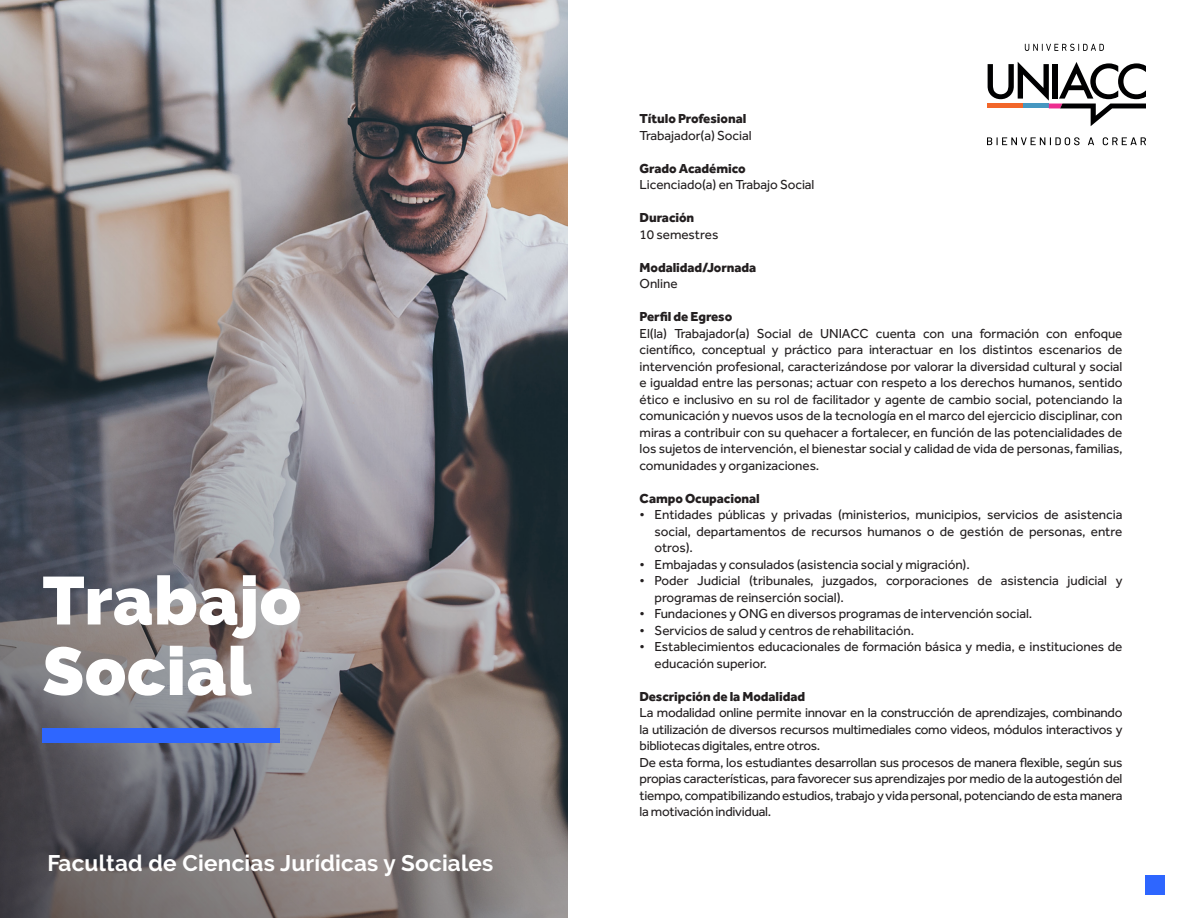
<style>
.page{position:relative;width:1188px;height:918px;background:#fff}
.page>*{position:absolute;margin:0;border:0;box-sizing:border-box;transform-origin:0 0}
.t1{font:900 67.5px "Raleway";letter-spacing:.01em;color:#fff}
.t2{font:700 22.5px "Raleway";letter-spacing:.01em;color:#fff}
.CUERPO_SANGRIA_L1{font:13.5px/16.5px "Effra";letter-spacing:-.02em;color:#231f20;text-align:justify}
.TABULADO_BULLET{font:13.5px/16.5px "Effra";letter-spacing:-.005em;color:#231f20}
.CUERPO_sin_SANGRI{font:800 13.5px "Effra";letter-spacing:-.005em;color:#231f20}
.CUERPO_sin_SANGRI-2{font:13.5px "Effra";letter-spacing:-.005em;color:#231f20}
</style>
<div class="page">
<svg style="left:988px;top:62px;width:158px;height:64px"></svg>
<svg style="left:1025px;top:44px;width:79px;height:7px"></svg>
<svg style="left:987px;top:137px;width:93px;height:8px"></svg>
<svg style="left:1088px;top:137px;width:6px;height:8px"></svg>
<svg style="left:1103px;top:137px;width:43px;height:8px"></svg>
<svg style="left:0;top:0;width:568px;height:918px;background:#827c7e"></svg>
<div style="left:43px;top:729px;width:237px;height:14px;background:#2e66ff"></div>
<div style="left:1145px;top:875px;width:20px;height:20px;background:#2e66ff"></div>
<p class="t1" style="left:43px;top:562px;width:260px">Trabajo</p>
<p class="t1" style="left:43px;top:632px;width:211px">Social</p>
<p class="t2" style="left:47px;top:851px;width:447px">Facultad de Ciencias Jurídicas y Sociales</p>
<p class="CUERPO_sin_SANGRI" style="left:640px;top:110px;width:108px">Título Profesional</p>
<p class="CUERPO_sin_SANGRI-2" style="left:640px;top:127px;width:114px">Trabajador(a) Social</p>
<p class="CUERPO_sin_SANGRI" style="left:640px;top:160px;width:107px">Grado Académico</p>
<p class="CUERPO_sin_SANGRI-2" style="left:640px;top:177px;width:176px">Licenciado(a) en Trabajo Social</p>
<p class="CUERPO_sin_SANGRI" style="left:640px;top:209px;width:56px">Duración</p>
<p class="CUERPO_sin_SANGRI-2" style="left:640px;top:226px;width:80px">10 semestres</p>
<p class="CUERPO_sin_SANGRI" style="left:640px;top:259px;width:118px">Modalidad/Jornada</p>
<p class="CUERPO_sin_SANGRI-2" style="left:640px;top:276px;width:39px">Online</p>
<p class="CUERPO_sin_SANGRI" style="left:640px;top:308px;width:94px">Perfil de Egreso</p>
<p class="CUERPO_SANGRIA_L1" style="left:640px;top:325px;width:484px">El(la) Trabajador(a) Social de UNIACC cuenta con una formación con enfoque científico, conceptual y práctico para interactuar en los distintos escenarios de intervención profesional, caracterizándose por valorar la diversidad cultural y social e igualdad entre las personas; actuar con respeto a los derechos humanos, sentido ético e inclusivo en su rol de facilitador y agente de cambio social, potenciando la comunicación y nuevos usos de la tecnología en el marco del ejercicio disciplinar, con miras a contribuir con su quehacer a fortalecer, en función de las potencialidades de los sujetos de intervención, el bienestar social y calidad de vida de personas, familias, comunidades y organizaciones.</p>
<p class="CUERPO_sin_SANGRI" style="left:640px;top:490px;width:122px">Campo Ocupacional</p>
<p class="TABULADO_BULLET" style="left:655px;top:506px;width:469px;text-align:justify;text-indent:-15px">• Entidades públicas y privadas (ministerios, municipios, servicios de asistencia social, departamentos de recursos humanos o de gestión de personas, entre otros).</p>
<p class="TABULADO_BULLET" style="left:640px;top:556px;width:332px">• Embajadas y consulados (asistencia social y migración).</p>
<p class="TABULADO_BULLET" style="left:655px;top:572px;width:469px;text-indent:-15px">• Poder Judicial (tribunales, juzgados, corporaciones de asistencia judicial y programas de reinserción social).</p>
<p class="TABULADO_BULLET" style="left:640px;top:605px;width:394px">• Fundaciones y ONG en diversos programas de intervención social.</p>
<p class="TABULADO_BULLET" style="left:640px;top:622px;width:276px">• Servicios de salud y centros de rehabilitación.</p>
<p class="TABULADO_BULLET" style="left:655px;top:638px;width:469px;text-indent:-15px">• Establecimientos educacionales de formación básica y media, e instituciones de educación superior.</p>
<p class="CUERPO_sin_SANGRI" style="left:640px;top:688px;width:167px">Descripción de la Modalidad</p>
<p class="CUERPO_SANGRIA_L1" style="left:640px;top:704px;width:484px">La modalidad online permite innovar en la construcción de aprendizajes, combinando la utilización de diversos recursos multimediales como videos, módulos interactivos y bibliotecas digitales, entre otros.</p>
<p class="CUERPO_SANGRIA_L1" style="left:640px;top:754px;width:484px">De esta forma, los estudiantes desarrollan sus procesos de manera flexible, según sus propias características, para favorecer sus aprendizajes por medio de la autogestión del tiempo, compatibilizando estudios, trabajo y vida personal, potenciando de esta manera la motivación individual.</p>
</div>
